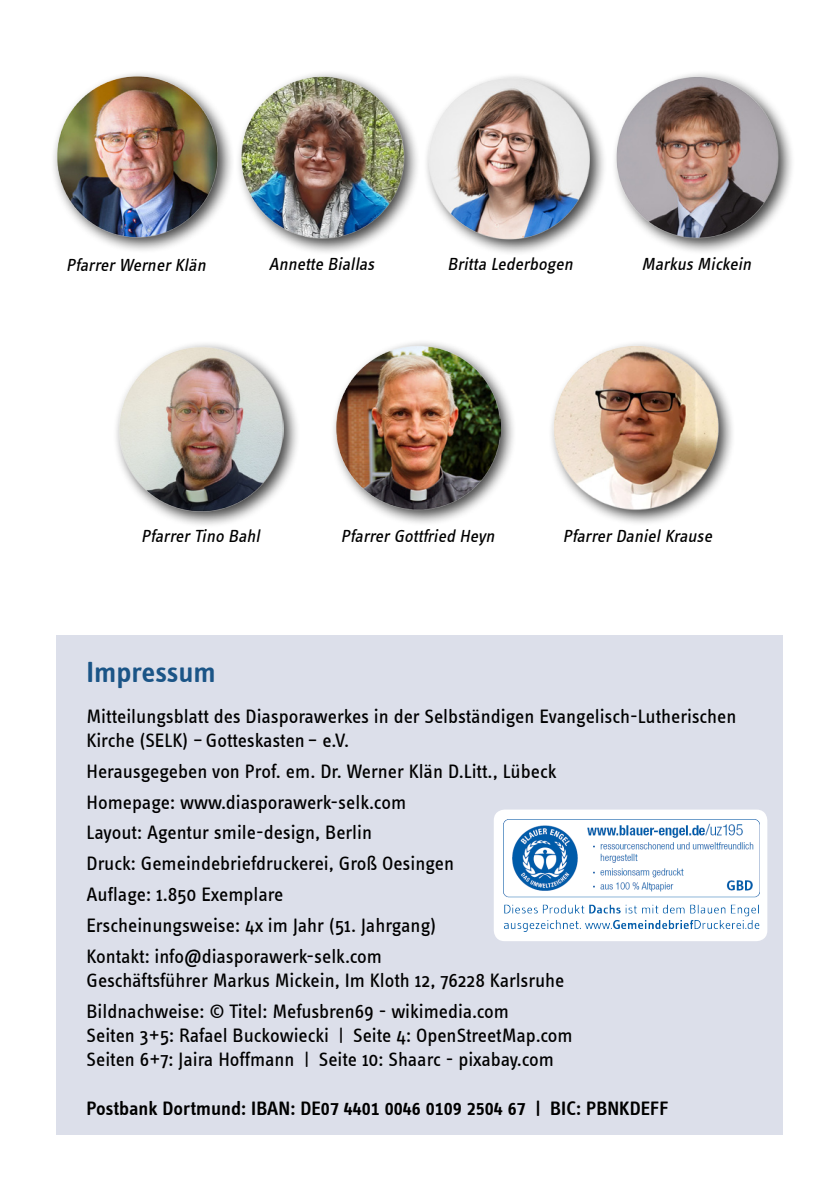
<style>
.page{position:relative;width:840px;height:1191px;background:#fff}
.page>*{position:absolute;margin:0;border:0;box-sizing:border-box;transform-origin:0 0}
.Normal__Web{font:30px "Info Text Semibold Tf";letter-spacing:-.005em;color:#1b5587}
.Pfarrbrief_-_Text{font:20px/24px "Info Text";color:#000}
.Pfarrbrief_-_Text-2{font:20px "Info Text Semibold Tf";color:#000}
.Pfarrbrief_-_Text-3{font:italic 18px "Info Text";letter-spacing:-.02em;color:#000}
</style>
<div class="page">
<div style="left:57px;top:635px;width:725px;height:499px;background:#dcdfea"></div>
<div style="left:493px;top:809px;width:273px;height:132px;background:#fff;border-radius:11px"></div>
<div style="left:51px;top:70px;width:183px;height:184px;background:#000;opacity:.75"></div>
<img style="left:51px;top:70px;width:173px;height:171px">
<div style="left:610px;top:70px;width:184px;height:184px;background:#000;opacity:.75"></div>
<img style="left:610px;top:70px;width:172px;height:173px">
<div style="left:423px;top:72px;width:183px;height:184px;background:#000;opacity:.75"></div>
<img style="left:425px;top:74px;width:169px;height:170px">
<div style="left:235px;top:70px;width:185px;height:185px;background:#000;opacity:.75"></div>
<img style="left:235px;top:70px;width:172px;height:173px">
<div style="left:547px;top:340px;width:187px;height:186px;background:#000;opacity:.75"></div>
<img style="left:551px;top:340px;width:170px;height:176px">
<div style="left:330px;top:339px;width:187px;height:187px;background:#000;opacity:.75"></div>
<img style="left:335px;top:341px;width:165px;height:184px">
<img style="left:503px;top:819px;width:255px;height:113px">
<div style="left:113px;top:340px;width:187px;height:188px;background:#000;opacity:.75"></div>
<img style="left:119px;top:342px;width:164px;height:173px">
<p class="Pfarrbrief_-_Text-3" style="left:66px;top:255px;width:144px">PfarrerWernerKlän</p>
<p class="Pfarrbrief_-_Text-3" style="left:447px;top:254px;width:130px">Britta Lederbogen</p>
<p class="Pfarrbrief_-_Text-3" style="left:641px;top:254px;width:115px">Markus Mickein</p>
<p class="Pfarrbrief_-_Text-3" style="left:269px;top:255px;width:110px">Annette Biallas</p>
<p class="Pfarrbrief_-_Text-3" style="left:341px;top:526px;width:158px">PfarrerGottfried Heyn</p>
<p class="Pfarrbrief_-_Text-3" style="left:141px;top:526px;width:124px">PfarrerTino Bahl</p>
<p class="Pfarrbrief_-_Text-3" style="left:562px;top:526px;width:154px">PfarrerDanielKrause</p>
<p class="Normal__Web" style="left:86px;top:655px;width:131px">Impressum</p>
<p class="Pfarrbrief_-_Text" style="left:86px;top:704px;width:651px">Mitteilungsblatt des Diasporawerkes in der Selbständigen Evangelisch-Lutherischen<br>Kirche (SELK) – Gotteskasten – e.V.</p>
<p class="Pfarrbrief_-_Text" style="left:86px;top:759px;width:471px">Herausgegeben von Prof. em. Dr. Werner Klän D.Litt., Lübeck</p>
<p class="Pfarrbrief_-_Text" style="left:86px;top:790px;width:321px">Homepage: www.diasporawerk-selk.com</p>
<p class="Pfarrbrief_-_Text" style="left:86px;top:821px;width:287px">Layout: Agentur smile-design, Berlin</p>
<p class="Pfarrbrief_-_Text" style="left:86px;top:851px;width:369px">Druck: Gemeindebriefdruckerei, Groß Oesingen</p>
<p class="Pfarrbrief_-_Text" style="left:86px;top:882px;width:198px">Auflage: 1.850 Exemplare</p>
<p class="Pfarrbrief_-_Text" style="left:86px;top:913px;width:351px">Erscheinungsweise: 4x im Jahr (51. Jahrgang)</p>
<p class="Pfarrbrief_-_Text" style="left:86px;top:944px;width:479px">Kontakt: info@diasporawerk-selk.com<br>Geschäftsführer Markus Mickein, Im Kloth 12, 76228 Karlsruhe</p>
<p class="Pfarrbrief_-_Text" style="left:86px;top:999px;width:487px">Bildnachweise: © Titel: Mefusbren69 - wikimedia.com<br>Seiten 3+5: Rafael Buckowiecki | Seite 4: OpenStreetMap.com<br>Seiten 6+7: Jaira Hoffmann | Seite 10: Shaarc - pixabay.com</p>
<p class="Pfarrbrief_-_Text-2" style="left:86px;top:1096px;width:583px">Postbank Dortmund: IBAN: DE07 4401 0046 0109 2504 67 | BIC: PBNKDEFF</p>
</div>
